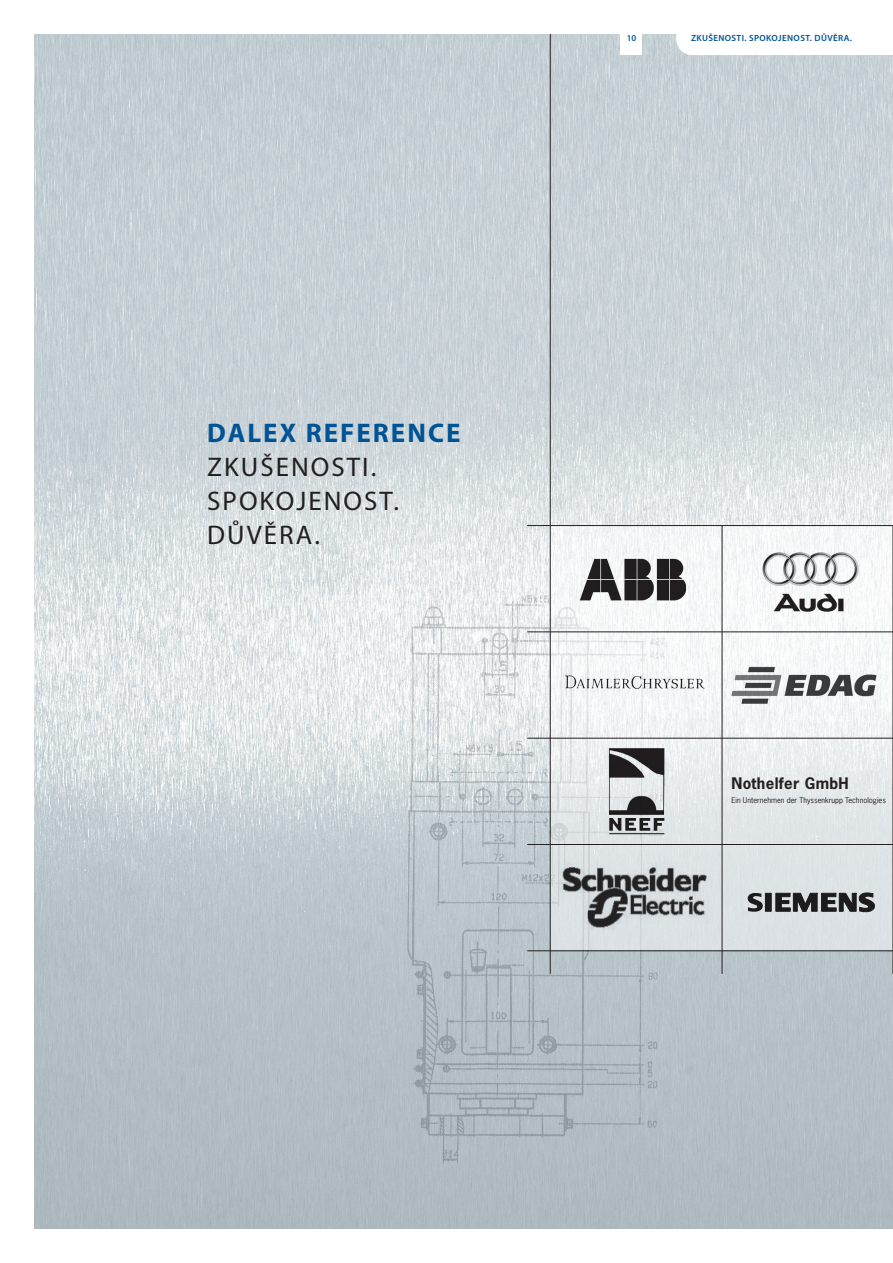
<style>
.page{position:relative;width:893px;height:1263px;background:#fff}
.page>*{position:absolute;margin:0;border:0;box-sizing:border-box;transform-origin:0 0}
.t1{font:27px/34px "Myriad Pro";letter-spacing:.075em;color:#231f20}
.t2{font:700 27px "Myriad Pro";letter-spacing:.075em;color:#005495}
.t3{font:700 15px "News Gothic Std";letter-spacing:.025em;color:#231f20}
.t4{font:600 9px "Myriad Pro";letter-spacing:.04em;color:#005495}
.t5{font:7.5px "News Gothic Std";color:#231f20}
</style>
<div class="page">
<img style="left:34px;top:34px;width:859px;height:1195px">
<img style="left:371px;top:559px;width:321px;height:632px">
<svg style="left:551px;top:526px;width:171px;height:424px;fill:#f4f6f6"></svg>
<svg style="left:676px;top:34px;width:121px;height:21px"></svg>
<div style="left:621px;top:21px;width:21px;height:34px;background:#fff"></div>
<div style="left:797px;top:21px;width:96px;height:34px;background:#fff"></div>
<svg style="left:551px;top:739px;width:171px;height:105px;fill:#e5e9eb"></svg>
<div style="left:722px;top:738px;width:171px;height:106px;background:linear-gradient(to bottom,#eff1f2,#dde3e6)"></div>
<svg style="left:723px;top:845px;width:169px;height:105px;fill:#dce2e5"></svg>
<img style="left:551px;top:632px;width:171px;height:106px">
<div style="left:722px;top:631px;width:171px;height:107px;background:#f5f7f7"></div>
<img style="left:731px;top:666px;width:148px;height:39px">
<div style="left:577px;top:557px;width:114px;height:46px;background:#f5f6f7"></div>
<img style="left:579px;top:558px;width:106px;height:43px">
<img style="left:723px;top:526px;width:169px;height:105px">
<hr style="left:527px;top:738px;width:366px;height:1px;background:#231f20">
<hr style="left:527px;top:631px;width:366px;height:1px;background:#231f20">
<hr style="left:527px;top:525px;width:366px;height:1px;background:#231f20">
<hr style="left:527px;top:844px;width:366px;height:1px;background:#231f20">
<hr style="left:527px;top:950px;width:366px;height:1px;background:#231f20">
<hr style="left:550px;top:34px;width:1px;height:940px;background:#231f20">
<hr style="left:722px;top:526px;width:1px;height:448px;background:#231f20">
<hr style="left:892px;top:526px;width:1px;height:448px;background:#231f20">
<svg style="left:604px;top:748px;width:2px;height:86px"></svg>
<img style="left:606px;top:745px;width:61px;height:90px">
<img style="left:553px;top:851px;width:172px;height:101px">
<h1 class="t2" style="left:207px;top:418px;width:255px">DALEX REFERENCE</h1>
<h1 class="t1" style="left:207px;top:451px;width:193px">ZKUŠENOSTI.<br>SPOKOJENOST.<br>DŮVĚRA.</h1>
<p class="t4" style="left:627px;top:33px;width:11px">10</p>
<p class="t4" style="left:691px;top:33px;width:162px">ZKUŠENOSTI. SPOKOJENOST. DŮVĚRA.</p>
<h2 class="t3" style="left:731px;top:774px;width:119px">Nothelfer GmbH</h2>
<p class="t5" style="left:731px;top:795px;width:156px">Ein Unternehmen der Thyssenkrupp Technologies</p>
</div>
